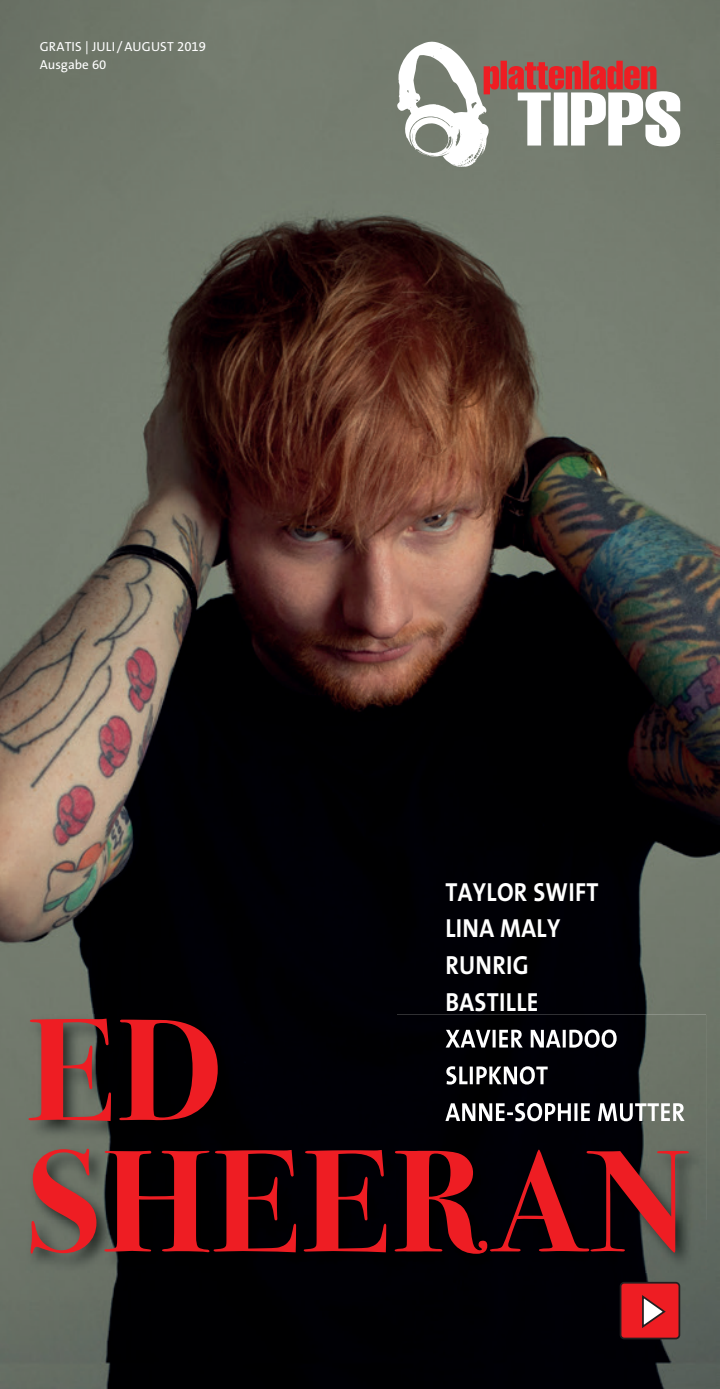
<style>
.page{position:relative;width:720px;height:1389px;background:#fff}
.page>*{position:absolute;margin:0;border:0;box-sizing:border-box;transform-origin:0 0}
.t1{font:700 145.25px/131.2px "Bodoni Svty Two ITCTT";letter-spacing:.025em;color:#ee1d23}
.t2{font:700 26.25px/36.8px "The Sans B Plus W7";letter-spacing:.015em;color:#fff;scale:.9 1}
.t3{font:13.12px/17.5px "The Sans B Plus W5 Plain";letter-spacing:.015em;color:#fff}
</style>
<div class="page">
<img style="left:0;top:0;width:719px;height:1389px">
<div style="left:620px;top:1283px;width:59px;height:55px;background:#ee1d23;border-radius:4px"></div>
<div style="left:619px;top:1282px;width:61px;height:57px;border:2px solid #231f20;border-radius:4px"></div>
<svg style="left:642px;top:1295px;width:24px;height:33px"></svg>
<svg style="left:396px;top:40px;width:284px;height:127px"></svg>
<img style="left:25px;top:1015px;width:680px;height:257px">
<img style="left:445px;top:1030px;width:171px;height:18px">
<img style="left:446px;top:1066px;width:101px;height:19px">
<img style="left:445px;top:1103px;width:239px;height:18px">
<p class="t3" style="left:40px;top:38px;width:168px">GRATIS | JULI / AUGUST 2019<br>Ausgabe 60</p>
<p class="t2" style="left:445px;top:873px;width:171px">TAYLOR SWIFT<br>LINA MALY<br>RUNRIG<br>BASTILLE</p>
<h1 class="t1" style="left:28px;top:993px;width:661px">ED<br>SHEERAN</h1>
</div>
